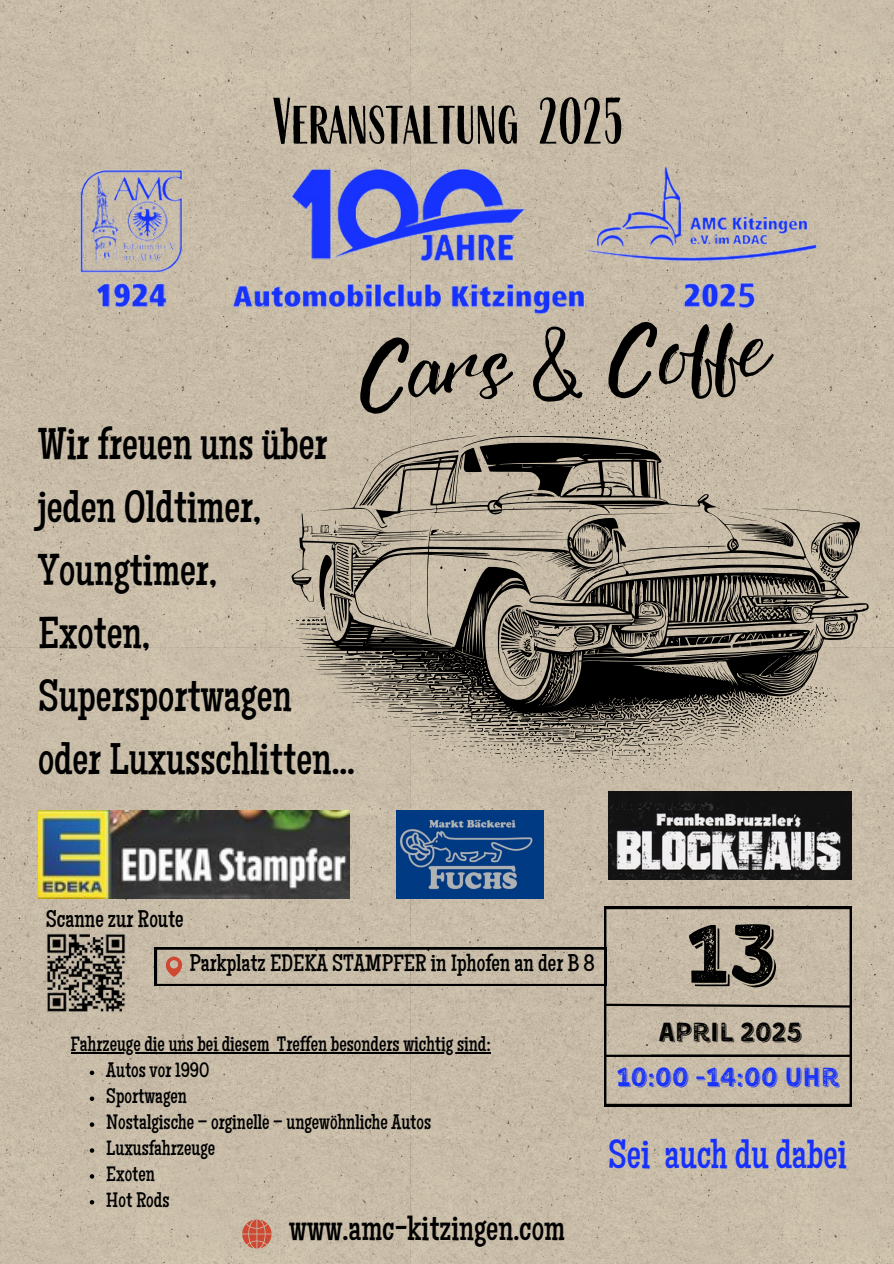
<style>
.page{position:relative;width:894px;height:1264px;background:#fff}
.page>*{position:absolute;margin:0;border:0;box-sizing:border-box;transform-origin:0 0}
.t1{font:85.5px "Kent 4 F Printed Shadowed";color:#000}
.t2{font:72px "Rebel";color:#000}
.t3{font:54px "Farmhand Sans";color:#000}
.t4{font:45px/63px "Maiden Orange";color:#000}
.t5{font:40.5px "Maiden Orange";color:#1731fb}
.t6{font:34.5px "Maiden Orange";color:#000}
.t7{font:27px "Kent 4 F Printed Shadowed";color:#1731fb}
.t8{font:27px "Kent 4 F Printed Shadowed";color:#000}
.t9{font:24px "Maiden Orange";color:#000}
.t10{font:21px/25.8px "Maiden Orange";color:#000}
</style>
<div class="page">
<img style="left:0;top:0;width:893px;height:1263px">
<svg style="left:285px;top:356px;width:583px;height:423px;background:#9d9383"></svg>
<svg style="left:604px;top:907px;width:247px;height:199px;background:#beb39f"></svg>
<svg style="left:601px;top:1002px;width:252px;height:6px;background:#7a7366"></svg>
<svg style="left:155px;top:947px;width:451px;height:38px;background:#b1a593"></svg>
<hr style="left:604px;top:1054px;width:200px;height:2px;background:#000">
<img style="left:46px;top:154px;width:805px;height:171px">
<hr style="left:71px;top:1052px;width:198px;height:1px;background:#000">
<hr style="left:277px;top:1052px;width:214px;height:1px;background:#000">
<svg style="left:90px;top:1070px;width:4px;height:5px"></svg>
<svg style="left:90px;top:1096px;width:4px;height:4px"></svg>
<svg style="left:90px;top:1122px;width:4px;height:4px"></svg>
<svg style="left:90px;top:1148px;width:4px;height:4px"></svg>
<svg style="left:90px;top:1174px;width:4px;height:4px"></svg>
<svg style="left:90px;top:1199px;width:4px;height:5px"></svg>
<svg style="left:242px;top:1219px;width:29px;height:29px"></svg>
<hr style="left:651px;top:1054px;width:200px;height:2px;background:#000">
<img style="left:38px;top:810px;width:312px;height:88px">
<img style="left:396px;top:810px;width:147px;height:88px">
<img style="left:608px;top:791px;width:243px;height:88px">
<img style="left:46px;top:932px;width:81px;height:80px">
<h3 class="t3" style="left:272px;top:88px;width:352px">Veranstaltung 2025</h3>
<p class="t2" style="left:357px;top:347px;width:411px;rotate:-4deg">Cars &amp; Coffe</p>
<p class="t4" style="left:38px;top:418px;width:318px">Wir freuen uns über jeden Oldtimer,<br>Youngtimer,<br>Exoten,<br>Supersportwagen oder Luxusschlitten...</p>
<p class="t9" style="left:46px;top:910px;width:139px">Scanne zur Route</p>
<p class="t9" style="left:189px;top:954px;width:406px">Parkplatz EDEKA STAMPFER in Iphofen an der B 8</p>
<p class="t10" style="left:71px;top:1034px;width:421px">Fahrzeuge die uns bei diesem Treffen besonders wichtig sind:</p>
<p class="t10" style="left:106px;top:1060px;width:105px">Autos vor 1990<br>Sportwagen</p>
<p class="t10" style="left:106px;top:1111px;width:326px">Nostalgische – orginelle – ungewöhnliche Autos</p>
<h2 class="t10" style="left:106px;top:1137px;width:110px">Luxusfahrzeuge</h2>
<p class="t10" style="left:106px;top:1163px;width:50px">Exoten</p>
<h1 class="t10" style="left:106px;top:1189px;width:65px">Hot Rods</h1>
<p class="t6" style="left:289px;top:1215px;width:277px">www.amc-kitzingen.com</p>
<p class="t1" style="left:683px;top:918px;width:94px">13</p>
<p class="t8" style="left:658px;top:1021px;width:145px">April 2025</p>
<h6 class="t7" style="left:616px;top:1065px;width:224px">10:00 -14:00 Uhr</h6>
<p class="t5" style="left:608px;top:1139px;width:240px">Sei auch du dabei</p>
</div>
